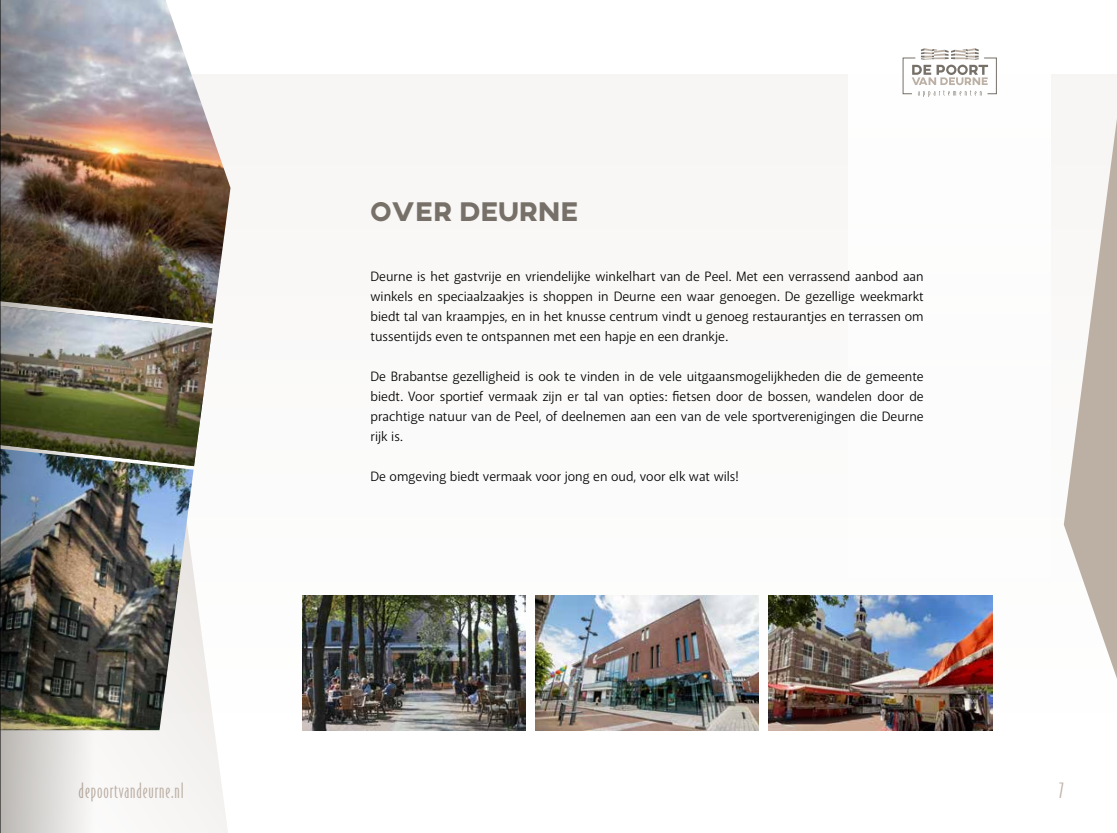
<style>
.page{position:relative;width:1117px;height:833px;background:#fff}
.page>*{position:absolute;margin:0;border:0;box-sizing:border-box;transform-origin:0 0}
.t1{font:800 27.5px "AXIS";color:#767068}
.t2{font:300 20px "Bodega Sans";letter-spacing:.045em;color:#bcb0a5}
.t3{font:13.75px/20px "Akagi Pro";color:#000;text-align:justify}
</style>
<div class="page">
<div style="left:0;top:74px;width:1116px;height:656px;background:#faf9f9"></div>
<div style="left:848px;top:48px;width:202px;height:785px;background:#fff"></div>
<svg style="left:94px;top:573px;width:134px;height:260px;fill:#f7f6f5"></svg>
<svg style="left:1063px;top:127px;width:53px;height:548px"></svg>
<img style="left:94px;top:466px;width:99px;height:264px">
<img style="left:94px;top:0;width:136px;height:323px">
<svg style="left:902px;top:48px;width:94px;height:49px"></svg>
<img style="left:768px;top:595px;width:223px;height:135px">
<img style="left:302px;top:595px;width:223px;height:135px">
<img style="left:535px;top:595px;width:223px;height:135px">
<img style="left:94px;top:306px;width:118px;height:160px">
<img style="left:1px;top:0;width:93px;height:833px">
<hr style="left:0;top:0;width:1px;height:833px;background:#000">
<h1 class="t1" style="left:370px;top:194px;width:209px">OVER DEURNE</h1>
<p class="t3" style="left:370px;top:267px;width:554px">Deurne is het gastvrije en vriendelijke winkelhart van de Peel. Met een verrassend aanbod aan winkels en speciaalzaakjes is shoppen in Deurne een waar genoegen. De gezellige weekmarkt biedt tal van kraampjes, en in het knusse centrum vindt u genoeg restaurantjes en terrassen om tussentijds even te ontspannen met een hapje en een drankje.</p>
<p class="t3" style="left:370px;top:367px;width:554px">De Brabantse gezelligheid is ook te vinden in de vele uitgaansmogelijkheden die de gemeente biedt. Voor sportief vermaak zijn er tal van opties: fietsen door de bossen, wandelen door de prachtige natuur van de Peel, of deelnemen aan een van de vele sportverenigingen die Deurne rijk is.</p>
<p class="t3" style="left:370px;top:467px;width:370px">De omgeving biedt vermaak voor jong en oud, voor elk wat wils!</p>
<h2 class="t2" style="left:79px;top:778px;width:107px">depoortvandeurne.nl</h2>
<h2 class="t2" style="left:1058px;top:778px;width:6px">7</h2>
</div>
